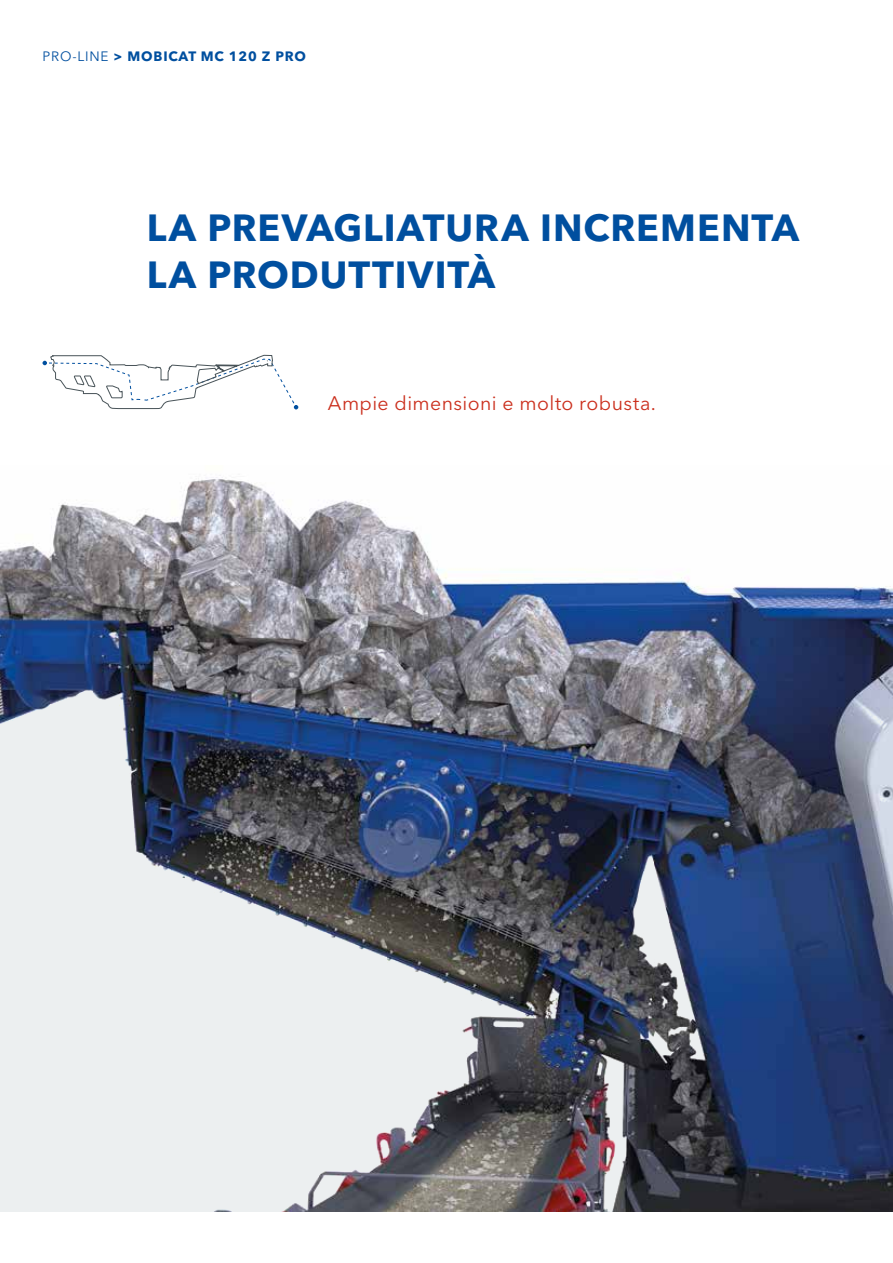
<style>
.page{position:relative;width:893px;height:1263px;background:#fff}
.page>*{position:absolute;margin:0;border:0;box-sizing:border-box;transform-origin:0 0}
.t1{font:700 37.5px/46.7px "Avenir Next LT Pro";letter-spacing:.025em;color:#004f9f}
.t2{font:19.5px "Avenir Next LT Pro";letter-spacing:.02em;color:#cb2f1d}
.t3{font:700 13.5px "Avenir Next LT Pro";letter-spacing:.06em;color:#004f9f}
.s1{font-weight:400}
</style>
<div class="page">
<img style="left:0;top:477px;width:893px;height:735px">
<svg style="left:43px;top:354px;width:255px;height:56px"></svg>
<p class="t3" style="left:43px;top:48px;width:265px"><span class="s1">PRO-LINE</span> &gt; MOBICAT MC 120 Z PRO</p>
<p class="t1" style="left:147px;top:204px;width:654px">LA PREVAGLIATURA INCREMENTA<br>LA PRODUTTIVITÀ</p>
<p class="t2" style="left:328px;top:392px;width:330px">Ampie dimensioni e molto robusta.</p>
</div>
